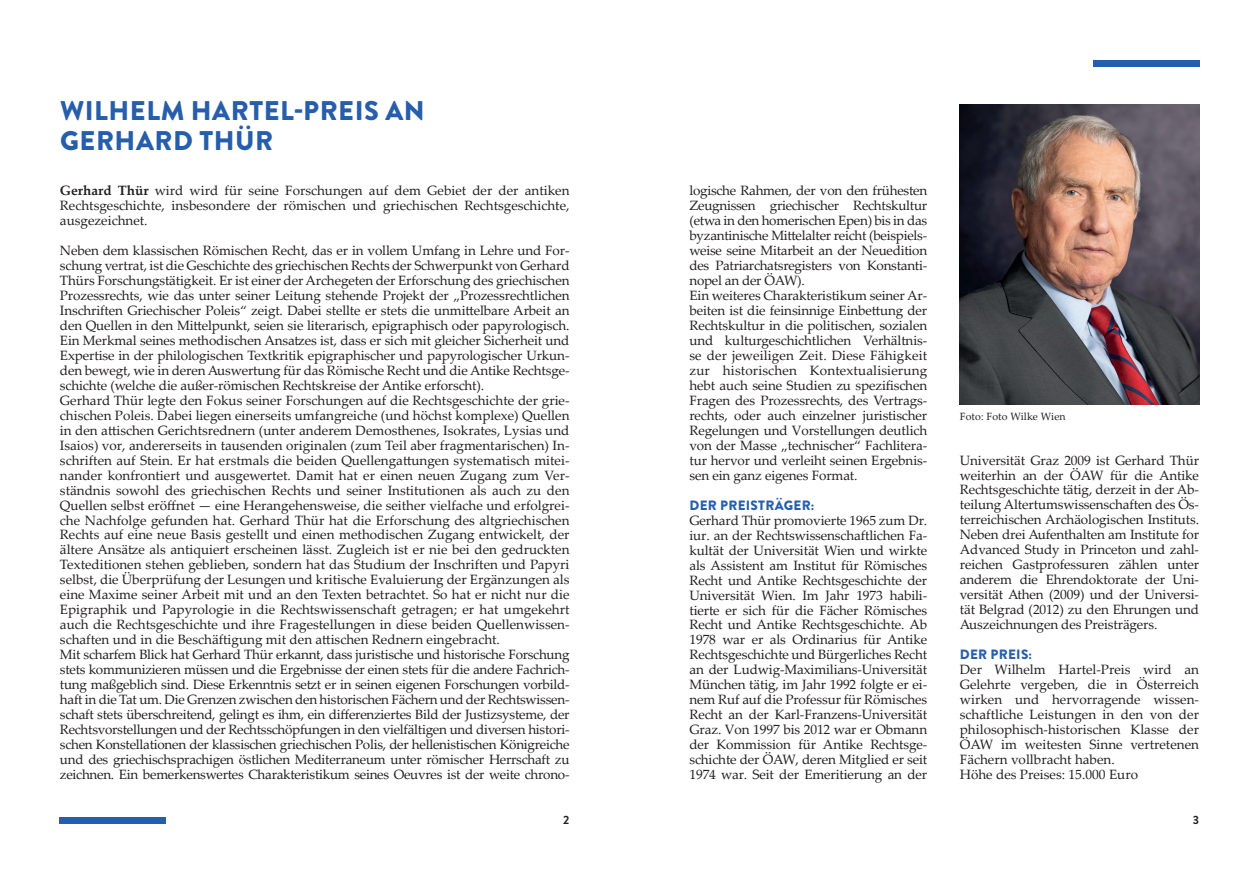
<style>
.page{position:relative;width:1259px;height:893px;background:#fff}
.page>*{position:absolute;margin:0;border:0;box-sizing:border-box;transform-origin:0 0}
.t1{font:900 27px/30px "Brandon Grotesque";letter-spacing:.02em;color:#275eac}
.t2{font:13.5px/15px "Palatino Linotype";letter-spacing:-.01em;color:#231f20;text-align:justify}
.t3{font:900 13.5px "Brandon Grotesque";letter-spacing:.02em;color:#275eac}
.t4{font:700 12px "Brandon Grotesque";color:#231f20}
.t5{font:10.5px "Palatino Linotype";letter-spacing:.01em;color:#231f20}
.s1{font-weight:700}
</style>
<div class="page">
<div style="left:1093px;top:60px;width:106px;height:7px;background:#275eac"></div>
<img style="left:960px;top:105px;width:239px;height:299px">
<div style="left:60px;top:817px;width:106px;height:7px;background:#275eac"></div>
<h1 class="t1" style="left:60px;top:96px;width:366px">WILHELM HARTEL-PREIS AN<br>GERHARD THÜR</h1>
<p class="t2" style="left:60px;top:182px;width:511px"><span class="s1">Gerhard Thür</span> wird wird für seine Forschungen auf dem Gebiet der der antiken Rechtsgeschichte, insbesondere der römischen und griechischen Rechtsgeschichte, ausgezeichnet.</p>
<p class="t2" style="left:60px;top:242px;width:511px;text-align:left">Neben dem klassischen Römischen Recht, das er in vollem Umfang in Lehre und For&shy;schung vertrat, ist die Geschichte des griechischen Rechts der Schwerpunkt von Gerhard Thürs Forschungstätigkeit. Er ist einer der Archegeten der Erforschung des griechischen Prozessrechts, wie das unter seiner Leitung stehende Projekt der „Prozessrechtlichen Inschriften Griechischer Poleis“ zeigt. Dabei stellte er stets die unmittelbare Arbeit an den Quellen in den Mittelpunkt, seien sie literarisch, epigraphisch oder papyrologisch.<br>Ein Merkmal seines methodischen Ansatzes ist, dass er sich mit gleicher Sicherheit und Expertise in der philologischen Textkritik epigraphischer und papyrologischer Urkun&shy;den bewegt, wie in deren Auswertung für das Römische Recht und die Antike Rechtsge&shy;schichte (welche die außer-römischen Rechtskreise der Antike erforscht).<br>Gerhard Thür legte den Fokus seiner Forschungen auf die Rechtsgeschichte der grie&shy;chischen Poleis. Dabei liegen einerseits umfangreiche (und höchst komplexe) Quellen in den attischen Gerichtsrednern (unter anderem Demosthenes, Isokrates, Lysias und Isaios) vor, andererseits in tausenden originalen (zum Teil aber fragmentarischen) In&shy;schriften auf Stein. Er hat erstmals die beiden Quellengattungen systematisch mitei&shy;nander konfrontiert und ausgewertet. Damit hat er einen neuen Zugang zum Ver&shy;ständnis sowohl des griechischen Rechts und seiner Institutionen als auch zu den Quellen selbst eröffnet — eine Herangehensweise, die seither vielfache und erfolgrei&shy;che Nachfolge gefunden hat. Gerhard Thür hat die Erforschung des altgriechischen Rechts auf eine neue Basis gestellt und einen methodischen Zugang entwickelt, der ältere Ansätze als antiquiert erscheinen lässt. Zugleich ist er nie bei den gedruckten Texteditionen stehen geblieben, sondern hat das Studium der Inschriften und Papyri selbst, die Überprüfung der Lesungen und kritische Evaluierung der Ergänzungen als eine Maxime seiner Arbeit mit und an den Texten betrachtet. So hat er nicht nur die Epigraphik und Papyrologie in die Rechtswissenschaft getragen; er hat umgekehrt auch die Rechtsgeschichte und ihre Fragestellungen in diese beiden Quellenwissen&shy;schaften und in die Beschäftigung mit den attischen Rednern eingebracht.<br>Mit scharfem Blick hat Gerhard Thür erkannt, dass juristische und historische Forschung stets kommunizieren müssen und die Ergebnisse der einen stets für die andere Fachrich&shy;tung maßgeblich sind. Diese Erkenntnis setzt er in seinen eigenen Forschungen vorbild&shy;haft in die Tat um. Die Grenzen zwischen den historischen Fächern und der Rechtswissen&shy;schaft stets überschreitend, gelingt es ihm, ein differenziertes Bild der Justizsysteme, der Rechtsvorstellungen und der Rechtsschöpfungen in den vielfältigen und diversen histori&shy;schen Konstellationen der klassischen griechischen Polis, der hellenistischen Königreiche und des griechischsprachigen östlichen Mediterraneum unter römischer Herrschaft zu zeichnen. Ein bemerkenswertes Charakteristikum seines Oeuvres ist der weite chrono-</p>
<p class="t2" style="left:689px;top:182px;width:239px;text-align:left">logische Rahmen, der von den frühesten Zeugnissen griechischer Rechtskultur (etwa in den homerischen Epen) bis in das byzantinische Mittelalter reicht (beispiels&shy;weise seine Mitarbeit an der Neuedition des Patriarchatsregisters von Konstanti&shy;nopel an der ÖAW).<br>Ein weiteres Charakteristikum seiner Ar&shy;beiten ist die feinsinnige Einbettung der Rechtskultur in die politischen, sozialen und kulturgeschichtlichen Verhältnis&shy;se der jeweiligen Zeit. Diese Fähigkeit zur historischen Kontextualisierung hebt auch seine Studien zu spezifischen Fragen des Prozessrechts, des Vertrags&shy;rechts, oder auch einzelner juristischer Regelungen und Vorstellungen deutlich von der Masse „technischer“ Fachlitera&shy;tur hervor und verleiht seinen Ergebnis&shy;sen ein ganz eigenes Format.</p>
<p class="t3" style="left:689px;top:495px;width:126px">DER PREISTRÄGER:</p>
<p class="t2" style="left:689px;top:512px;width:239px">Gerhard Thür promovierte 1965 zum Dr. iur. an der Rechtswissenschaftlichen Fa&shy;kultät der Universität Wien und wirkte als Assistent am Institut für Römisches Recht und Antike Rechtsgeschichte der Universität Wien. Im Jahr 1973 habili&shy;tierte er sich für die Fächer Römisches Recht und Antike Rechtsgeschichte. Ab 1978 war er als Ordinarius für Antike Rechtsgeschichte und Bürgerliches Recht an der Ludwig-Maximilians-Universität München tätig, im Jahr 1992 folgte er ei&shy;nem Ruf auf die Professur für Römisches Recht an der Karl-Franzens-Universität Graz. Von 1997 bis 2012 war er Obmann der Kommission für Antike Rechtsge&shy;schichte der ÖAW, deren Mitglied er seit 1974 war. Seit der Emeritierung an der</p>
<p class="t5" style="left:960px;top:409px;width:107px">Foto: Foto Wilke Wien</p>
<p class="t2" style="left:960px;top:452px;width:241px">Universität Graz 2009 ist Gerhard Thür weiterhin an der ÖAW für die Antike Rechtsgeschichte tätig, derzeit in der Ab&shy;teilung Altertumswissenschaften des Ös&shy;terreichischen Archäologischen Instituts.<br>Neben drei Aufenthalten am Institute for Advanced Study in Princeton und zahl&shy;reichen Gastprofessuren zählen unter anderem die Ehrendoktorate der Uni&shy;versität Athen (2009) und der Universi&shy;tät Belgrad (2012) zu den Ehrungen und Auszeichnungen des Preisträgers.</p>
<p class="t3" style="left:960px;top:645px;width:74px">DER PREIS:</p>
<p class="t2" style="left:960px;top:662px;width:241px;text-align:left">Der Wilhelm Hartel-Preis wird an Gelehrte vergeben, die in Österreich wirken und hervorragende wissen&shy;schaftliche Leistungen in den von der philosophisch-historischen Klasse der ÖAW im weitesten Sinne vertretenen Fächern vollbracht haben.<br>Höhe des Preises: 15.000 Euro</p>
<p class="t4" style="left:563px;top:812px;width:8px">2</p>
<p class="t4" style="left:1192px;top:812px;width:8px">3</p>
</div>
